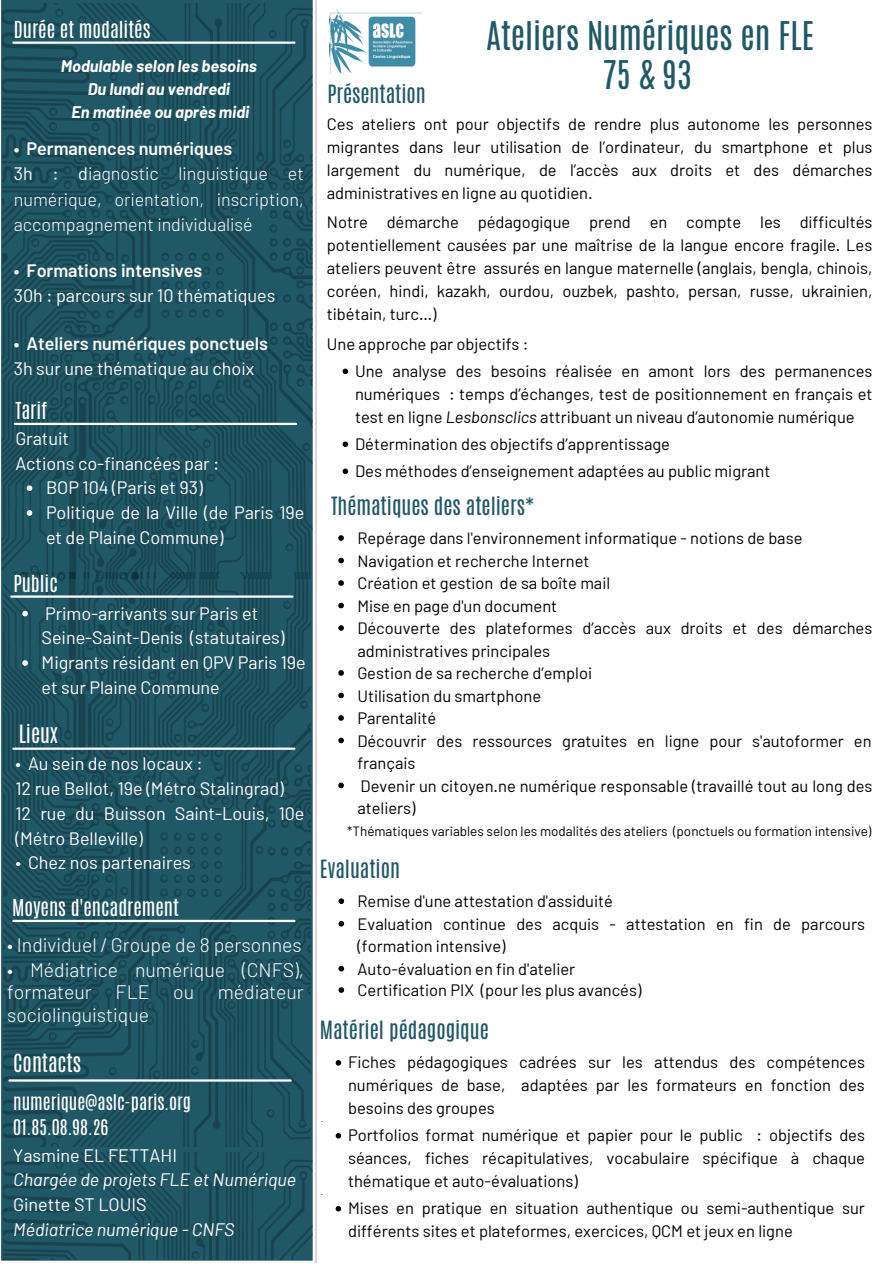
<style>
.page{position:relative;width:893px;height:1264px;background:#fff}
.page>*{position:absolute;margin:0;border:0;box-sizing:border-box;transform-origin:0 0}
.t1{font:33px "Antonio";color:#215868}
.t2{font:21px "Antonio";color:#215868}
.t3{font:21px "Antonio";color:#fff}
.t4{font:300 19.5px/22.5px "Barlow";color:#fff;text-align:justify}
.t5{font:19.5px "Antonio";color:#fff}
.t6{font:18px/24.8px "Barlow";color:#fff}
.t7{font:300 18px/25px "Barlow";color:#fff;text-align:justify}
.t8{font:600 18px "Barlow";color:#fff}
.t9{font:italic 18px "Barlow";color:#fff}
.t10{font:18px "Antonio";color:#fff}
.t11{font:16.5px/23px "Barlow";color:#000;text-align:justify}
.t12{font:italic 700 16.5px "Barlow";color:#fff}
.t13{font:13.5px "Barlow";color:#000}
.s1{font-weight:400}
.s2{font-style:italic}
</style>
<div class="page">
<img style="left:329px;top:9px;width:92px;height:63px">
<img style="left:2px;top:4px;width:311px;height:574px">
<img style="left:3px;top:572px;width:307px;height:574px">
<img style="left:4px;top:1152px;width:309px;height:107px">
<hr style="left:13px;top:747px;width:281px;height:2px;background:#fff">
<hr style="left:13px;top:919px;width:281px;height:3px;background:#fff">
<hr style="left:9px;top:1079px;width:282px;height:2px;background:#fff">
<hr style="left:13px;top:42px;width:281px;height:2px;background:#fff">
<svg style="left:335px;top:1060px;width:6px;height:5px"></svg>
<svg style="left:335px;top:1133px;width:6px;height:5px"></svg>
<svg style="left:335px;top:1206px;width:6px;height:5px"></svg>
<svg style="left:342px;top:368px;width:6px;height:6px"></svg>
<svg style="left:342px;top:441px;width:6px;height:6px"></svg>
<svg style="left:342px;top:468px;width:6px;height:6px"></svg>
<svg style="left:338px;top:898px;width:6px;height:6px"></svg>
<svg style="left:338px;top:920px;width:6px;height:6px"></svg>
<svg style="left:338px;top:965px;width:6px;height:6px"></svg>
<svg style="left:338px;top:987px;width:6px;height:5px"></svg>
<svg style="left:338px;top:535px;width:6px;height:6px"></svg>
<svg style="left:338px;top:557px;width:6px;height:6px"></svg>
<svg style="left:338px;top:580px;width:6px;height:6px"></svg>
<svg style="left:338px;top:602px;width:6px;height:6px"></svg>
<svg style="left:338px;top:625px;width:6px;height:5px"></svg>
<svg style="left:338px;top:670px;width:6px;height:5px"></svg>
<svg style="left:338px;top:692px;width:6px;height:6px"></svg>
<svg style="left:338px;top:715px;width:6px;height:5px"></svg>
<svg style="left:338px;top:737px;width:6px;height:6px"></svg>
<svg style="left:338px;top:782px;width:6px;height:6px"></svg>
<hr style="left:15px;top:423px;width:281px;height:2px;background:#fff">
<svg style="left:27px;top:485px;width:5px;height:6px"></svg>
<svg style="left:27px;top:510px;width:5px;height:6px"></svg>
<hr style="left:11px;top:595px;width:281px;height:2px;background:#fff">
<svg style="left:22px;top:610px;width:6px;height:6px"></svg>
<svg style="left:22px;top:660px;width:6px;height:6px"></svg>
<p class="t5" style="left:14px;top:16px;width:138px">Durée et modalités</p>
<p class="t12" style="left:61px;top:56px;width:197px">Modulable selon les besoins</p>
<p class="t12" style="left:88px;top:79px;width:144px">Du lundi au vendredi</p>
<p class="t12" style="left:71px;top:102px;width:179px">En matinée ou après midi</p>
<p class="t8" style="left:14px;top:137px;width:220px">• Permanences numériques</p>
<p class="t7" style="left:14px;top:161px;width:291px"><span class="s1">3h : d</span>iagnostic linguistique et numérique, orientation, inscription, accompagnement individualisé</p>
<p class="t8" style="left:14px;top:258px;width:190px">• Formations intensives</p>
<p class="t6" style="left:14px;top:282px;width:263px">30h : parcours sur 10 thématiques</p>
<p class="t8" style="left:14px;top:331px;width:256px">• Ateliers numériques ponctuels</p>
<p class="t6" style="left:14px;top:355px;width:242px">3h sur une thématique au choix</p>
<p class="t5" style="left:15px;top:397px;width:33px">Tarif</p>
<p class="t6" style="left:15px;top:425px;width:55px">Gratuit</p>
<p class="t6" style="left:15px;top:450px;width:205px">Actions co-financées par :</p>
<p class="t6" style="left:46px;top:475px;width:158px">BOP 104 (Paris et 93)</p>
<p class="t6" style="left:46px;top:499px;width:260px">Politique de la Ville (de Paris 19e et de Plaine Commune)</p>
<p class="t5" style="left:13px;top:569px;width:46px">Public</p>
<p class="t6" style="left:42px;top:600px;width:244px">Primo-arrivants sur Paris et<br>Seine-Saint-Denis (statutaires)</p>
<p class="t6" style="left:42px;top:649px;width:266px">Migrants résidant en QPV Paris 19e et sur Plaine Commune</p>
<p class="t3" style="left:19px;top:719px;width:40px">Lieux</p>
<p class="t6" style="left:15px;top:750px;width:189px">• Au sein de nos locaux :</p>
<p class="t6" style="left:15px;top:775px;width:270px">12 rue Bellot, 19e (Métro Stalingrad)</p>
<p class="t6" style="left:15px;top:800px;width:290px">12 rue du Buisson Saint-Louis, 10e (Métro Belleville)</p>
<p class="t6" style="left:15px;top:849px;width:177px">• Chez nos partenaires</p>
<p class="t5" style="left:12px;top:893px;width:168px">Moyens d'encadrement</p>
<p class="t4" style="left:7px;top:933px;width:296px">• Individuel / Groupe de 8 personnes</p>
<p class="t4" style="left:7px;top:957px;width:298px">• Médiatrice numérique (CNFS), formateur FLE ou médiateur sociolinguistique</p>
<p class="t3" style="left:13px;top:1047px;width:69px">Contacts</p>
<p class="t10" style="left:13px;top:1089px;width:179px">numerique@aslc-paris.org</p>
<p class="t10" style="left:13px;top:1114px;width:97px">01.85.08.98.26</p>
<p class="t6" style="left:13px;top:1141px;width:165px">Yasmine EL FETTAHI</p>
<p class="t9" style="left:13px;top:1168px;width:284px">Chargée de projets FLE et Numérique</p>
<p class="t6" style="left:13px;top:1191px;width:135px">Ginette ST LOUIS</p>
<p class="t9" style="left:13px;top:1218px;width:223px">Médiatrice numérique - CNFS</p>
<p class="t2" style="left:327px;top:79px;width:100px">Présentation</p>
<p class="t1" style="left:486px;top:12px;width:329px">Ateliers Numériques en FLE</p>
<p class="t1" style="left:602px;top:52px;width:91px">75 &amp; 93</p>
<p class="t11" style="left:327px;top:112px;width:547px">Ces ateliers ont pour objectifs de rendre plus autonome les personnes migrantes dans leur utilisation de l’ordinateur, du smartphone et plus largement du numérique, de l’accès aux droits et des démarches administratives en ligne au quotidien.</p>
<p class="t11" style="left:327px;top:210px;width:547px">Notre démarche pédagogique prend en compte les difficultés potentiellement causées par une maîtrise de la langue encore fragile. Les ateliers peuvent être assurés en langue maternelle (anglais, bengla, chinois, coréen, hindi, kazakh, ourdou, ouzbek, pashto, persan, russe, ukrainien, tibétain, turc…)</p>
<p class="t11" style="left:327px;top:331px;width:203px">Une approche par objectifs :</p>
<p class="t11" style="left:355px;top:358px;width:519px">Une analyse des besoins réalisée en amont lors des permanences numériques : temps d’échanges, test de positionnement en français et test en ligne <span class="s2">Lesbonsclics</span> attribuant un niveau d’autonomie numérique</p>
<p class="t11" style="left:355px;top:431px;width:316px">Détermination des objectifs d’apprentissage</p>
<p class="t11" style="left:355px;top:458px;width:417px">Des méthodes d’enseignement adaptées au public migrant</p>
<p class="t2" style="left:331px;top:491px;width:205px">Thématiques des ateliers*</p>
<p class="t11" style="left:357px;top:526px;width:446px">Repérage dans l'environnement informatique - notions de base</p>
<p class="t11" style="left:357px;top:548px;width:234px">Navigation et recherche Internet</p>
<p class="t11" style="left:357px;top:571px;width:254px">Création et gestion de sa boîte mail</p>
<p class="t11" style="left:357px;top:593px;width:201px">Mise en page d'un document</p>
<p class="t11" style="left:357px;top:616px;width:516px;line-height:22.5px">Découverte des plateformes d’accès aux droits et des démarches administratives principales</p>
<p class="t11" style="left:357px;top:661px;width:236px">Gestion de sa recherche d’emploi</p>
<p class="t11" style="left:357px;top:683px;width:185px">Utilisation du smartphone</p>
<p class="t11" style="left:357px;top:706px;width:80px">Parentalité</p>
<p class="t11" style="left:357px;top:728px;width:516px;line-height:22.5px">Découvrir des ressources gratuites en ligne pour s'autoformer en français</p>
<p class="t11" style="left:357px;top:773px;width:516px;line-height:22.5px">Devenir un citoyen.ne numérique responsable (travaillé tout au long des ateliers)</p>
<p class="t13" style="left:347px;top:822px;width:526px">*Thématiques variables selon les modalités des ateliers (ponctuels ou formation intensive)</p>
<p class="t2" style="left:320px;top:854px;width:82px">Evaluation</p>
<p class="t11" style="left:357px;top:889px;width:257px">Remise d'une attestation d'assiduité</p>
<p class="t11" style="left:357px;top:912px;width:509px;line-height:22.5px">Evaluation continue des acquis - attestation en fin de parcours (formation intensive)</p>
<p class="t11" style="left:357px;top:956px;width:219px">Auto-évaluation en fin d'atelier</p>
<p class="t11" style="left:357px;top:978px;width:285px">Certification PIX (pour les plus avancés)</p>
<p class="t2" style="left:320px;top:1014px;width:170px">Matériel pédagogique</p>
<p class="t11" style="left:348px;top:1049px;width:518px">Fiches pédagogiques cadrées sur les attendus des compétences numériques de base, adaptées par les formateurs en fonction des besoins des groupes</p>
<p class="t11" style="left:348px;top:1122px;width:518px">Portfolios format numérique et papier pour le public : objectifs des séances, fiches récapitulatives, vocabulaire spécifique à chaque thématique et auto-évaluations)</p>
<p class="t11" style="left:348px;top:1195px;width:518px">Mises en pratique en situation authentique ou semi-authentique sur différents sites et plateformes, exercices, QCM et jeux en ligne</p>
</div>
